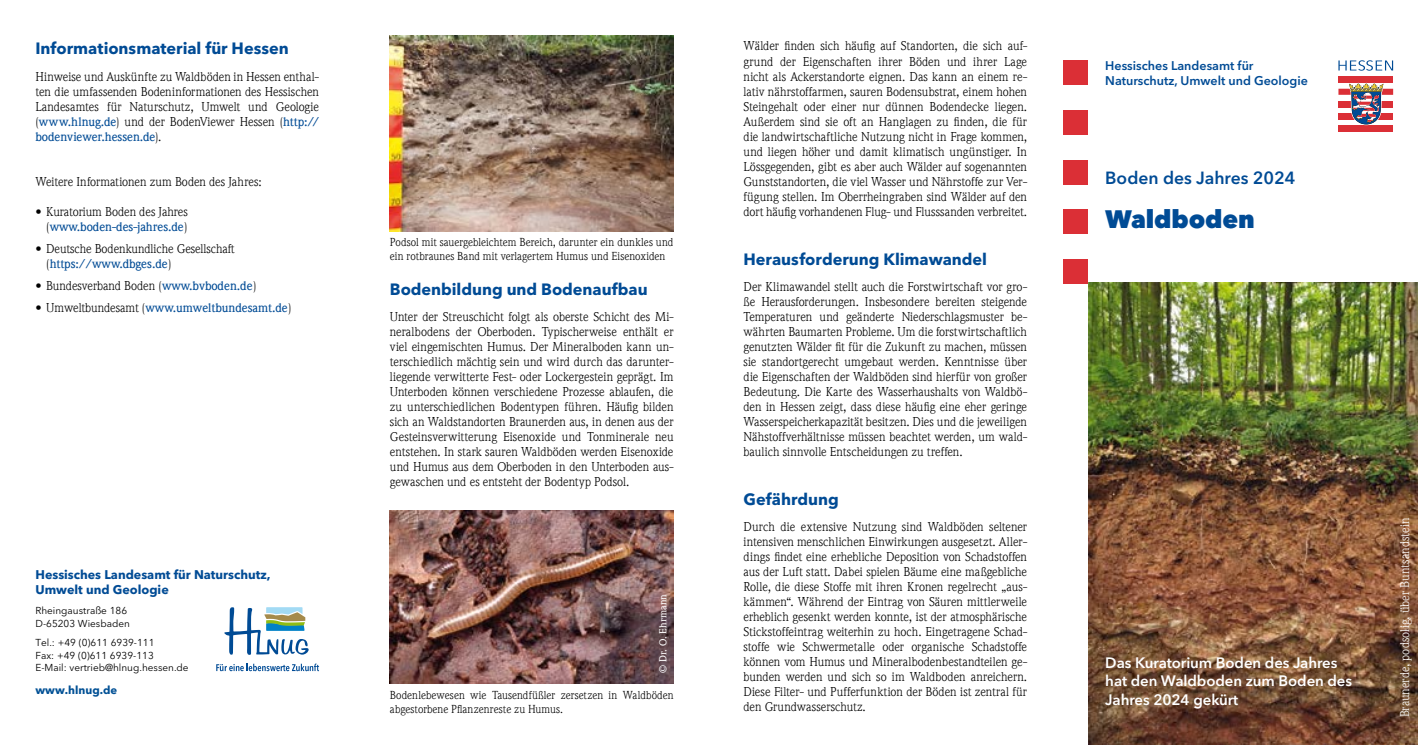
<style>
.page{position:relative;width:1418px;height:745px;background:#fff}
.page>*{position:absolute;margin:0;border:0;box-sizing:border-box;transform-origin:0 0}
.t1{font:800 25px "Avenir Next LT Pro";letter-spacing:-.005em;color:#004b95}
.t2{font:600 17.5px "Avenir Next LT Pro";color:#004b95}
.Überschrift{font:700 16.25px "Avenir Next LT Pro";color:#004b95}
.t3{font:600 15px/18.8px "Avenir Next LT Pro";letter-spacing:-.005em;color:#fff}
.Fließtext{font:12.5px/15px "ITC Weidemann Com";letter-spacing:-.005em;color:#000;text-align:justify}
.t4{font:600 12.5px "Avenir Next LT Pro";color:#004b95}
.HLUG_Impressum_Überschrift{font:700 12.5px/15px "Avenir Next LT Pro";color:#004b95}
.t5{font:500 12.5px "ITC Weidemann Com";letter-spacing:-.005em;color:#004b95}
.Fließtext-2{font:12.5px "ITC Weidemann Com";letter-spacing:.005em;color:#fff}
.Bildunterschrift{font:11.25px/13.8px "ITC Weidemann Com";color:#000}
.HLUG_Impressum{font:700 11.25px "Avenir Next LT Pro";color:#005095}
.HLUG_Impressum-2{font:10px/12.5px "Avenir Next LT Pro";color:#000}
.Bildunterschrift-2{font:500 10px "ITC Weidemann Com";letter-spacing:.02em;color:#fff}
.s1{font-weight:500;color:#004b95}
.s2{font-weight:400;color:#000}
</style>
<div class="page">
<img style="left:1088px;top:283px;width:329px;height:461px">
<svg style="left:1338px;top:60px;width:55px;height:71px"></svg>
<div style="left:1063px;top:259px;width:25px;height:24px;background:#db2f36"></div>
<div style="left:1063px;top:159px;width:25px;height:25px;background:#db2f36"></div>
<div style="left:1063px;top:209px;width:25px;height:25px;background:#db2f36"></div>
<div style="left:1063px;top:110px;width:25px;height:25px;background:#db2f36"></div>
<div style="left:1063px;top:60px;width:25px;height:25px;background:#db2f36"></div>
<svg style="left:216px;top:663px;width:103px;height:7px"></svg>
<svg style="left:224px;top:607px;width:84px;height:47px"></svg>
<img style="left:390px;top:35px;width:283px;height:196px">
<img style="left:390px;top:510px;width:283px;height:173px">
<p class="Überschrift" style="left:35px;top:39px;width:255px">Informationsmaterial für Hessen</p>
<p class="Fließtext" style="left:35px;top:69px;width:285px">Hinweise und Auskünfte zu Waldböden in Hessen enthal&shy;ten die umfassenden Bodeninformationen des Hessischen Landesamtes für Naturschutz, Umwelt und Geologie (<span class="s1">www.hlnug.de</span>) und der BodenViewer Hessen (<span class="s1">http:// bodenviewer.hessen.de</span>).</p>
<p class="Fließtext" style="left:35px;top:174px;width:228px">Weitere Informationen zum Boden des Jahres:</p>
<p class="Fließtext" style="left:35px;top:204px;width:154px;text-align:right">• Kuratorium Boden des Jahres (<span class="s1">www.boden-des-jahres.de</span>)</p>
<p class="Fließtext" style="left:46px;top:241px;width:190px;text-indent:-11px">• Deutsche Bodenkundliche Gesellschaft (<span class="s1">https://www.dbges.de</span>)</p>
<p class="Fließtext" style="left:35px;top:278px;width:222px">• Bundesverband Boden (<span class="s1">www.bvboden.de</span>)</p>
<p class="t5" style="left:35px;top:300px;width:257px"><span class="s2">• Umweltbundesamt (</span>www.umweltbundesamt.de<span class="s2">)</span></p>
<p class="HLUG_Impressum_Überschrift" style="left:35px;top:567px;width:237px">Hessisches Landesamt für Naturschutz,<br>Umwelt und Geologie</p>
<p class="HLUG_Impressum-2" style="left:35px;top:604px;width:96px">Rheingaustraße 186<br>D-65203 Wiesbaden</p>
<p class="HLUG_Impressum-2" style="left:35px;top:636px;width:155px">Tel.: +49 (0)611 6939-111<br>Fax: +49 (0)611 6939-113<br>E-Mail: vertrieb@hlnug.hessen.de</p>
<p class="HLUG_Impressum" style="left:35px;top:683px;width:83px">www.hlnug.de</p>
<p class="Bildunterschrift" style="left:390px;top:235px;width:285px">Podsol mit sauergebleichtem Bereich, darunter ein dunkles und ein rotbraunes Band mit verlagertem Humus und Eisenoxiden</p>
<p class="Überschrift" style="left:390px;top:279px;width:259px">Bodenbildung und Bodenaufbau</p>
<p class="Fließtext" style="left:390px;top:309px;width:285px">Unter der Streuschicht folgt als oberste Schicht des Mi&shy;neralbodens der Oberboden. Typischerweise enthält er viel eingemischten Humus. Der Mineralboden kann un&shy;terschiedlich mächtig sein und wird durch das darunter&shy;liegende verwitterte Fest- oder Lockergestein geprägt. Im Unterboden können verschiedene Prozesse ablaufen, die zu unterschiedlichen Bodentypen führen. Häufig bilden sich an Waldstandorten Braunerden aus, in denen aus der Gesteinsverwitterung Eisenoxide und Tonminerale neu entstehen. In stark sauren Waldböden werden Eisenoxide und Humus aus dem Oberboden in den Unterboden aus&shy;gewaschen und es entsteht der Bodentyp Podsol.</p>
<p class="Bildunterschrift-2" style="left:657px;top:672px;width:80px;rotate:-90deg">© Dr. O. Ehrmann</p>
<p class="Bildunterschrift" style="left:390px;top:688px;width:285px">Bodenlebewesen wie Tausendfüßler zersetzen in Waldböden abgestorbene Pflanzenreste zu Humus.</p>
<p class="Fließtext" style="left:743px;top:39px;width:285px">Wälder finden sich häufig auf Standorten, die sich auf&shy;grund der Eigenschaften ihrer Böden und ihrer Lage nicht als Ackerstandorte eignen. Das kann an einem re&shy;lativ nährstoffarmen, sauren Bodensubstrat, einem hohen Steingehalt oder einer nur dünnen Bodendecke liegen.<br>Außerdem sind sie oft an Hanglagen zu finden, die für die landwirtschaftliche Nutzung nicht in Frage kommen, und liegen höher und damit klimatisch ungünstiger. In Lössgegenden, gibt es aber auch Wälder auf sogenannten Gunststandorten, die viel Wasser und Nährstoffe zur Ver&shy;fügung stellen. Im Oberrheingraben sind Wälder auf den dort häufig vorhandenen Flug- und Flusssanden verbreitet.</p>
<p class="Überschrift" style="left:743px;top:249px;width:245px">Herausforderung Klimawandel</p>
<p class="Fließtext" style="left:743px;top:279px;width:285px">Der Klimawandel stellt auch die Forstwirtschaft vor gro&shy;ße Herausforderungen. Insbesondere bereiten steigende Temperaturen und geänderte Niederschlagsmuster be&shy;währten Baumarten Probleme. Um die forstwirtschaftlich genutzten Wälder fit für die Zukunft zu machen, müssen sie standortgerecht umgebaut werden. Kenntnisse über die Eigenschaften der Waldböden sind hierfür von großer Bedeutung. Die Karte des Wasserhaushalts von Waldbö&shy;den in Hessen zeigt, dass diese häufig eine eher geringe Wasserspeicherkapazität besitzen. Dies und die jeweiligen Nähstoffverhältnisse müssen beachtet werden, um wald&shy;baulich sinnvolle Entscheidungen zu treffen.</p>
<p class="Überschrift" style="left:743px;top:489px;width:97px">Gefährdung</p>
<p class="Fließtext" style="left:743px;top:519px;width:285px">Durch die extensive Nutzung sind Waldböden seltener intensiven menschlichen Einwirkungen ausgesetzt. Aller&shy;dings findet eine erhebliche Deposition von Schadstoffen aus der Luft statt. Dabei spielen Bäume eine maßgebliche Rolle, die diese Stoffe mit ihren Kronen regelrecht „aus&shy;kämmen“. Während der Eintrag von Säuren mittlerweile erheblich gesenkt werden konnte, ist der atmosphärische Stickstoffeintrag weiterhin zu hoch. Eingetragene Schad&shy;stoffe wie Schwermetalle oder organische Schadstoffe können vom Humus und Mineralbodenbestandteilen ge&shy;bunden werden und sich so im Waldboden anreichern.<br>Diese Filter- und Pufferfunktion der Böden ist zentral für den Grundwasserschutz.</p>
<p class="t4" style="left:1105px;top:58px;width:150px">Hessisches Landesamt für</p>
<p class="t4" style="left:1105px;top:73px;width:204px">Naturschutz, Umwelt und Geologie</p>
<p class="t2" style="left:1105px;top:167px;width:192px">Boden des Jahres 2024</p>
<p class="t1" style="left:1105px;top:203px;width:151px">Waldboden</p>
<p class="t3" style="left:1105px;top:652px;width:248px">Das Kuratorium Boden des Jahres hat den Waldboden zum Boden des<br>Jahres 2024 gekürt</p>
<p class="Fließtext-2" style="left:1397px;top:717px;width:201px;rotate:-90deg">Braunerde, podsolig, über Buntsandstein</p>
</div>
